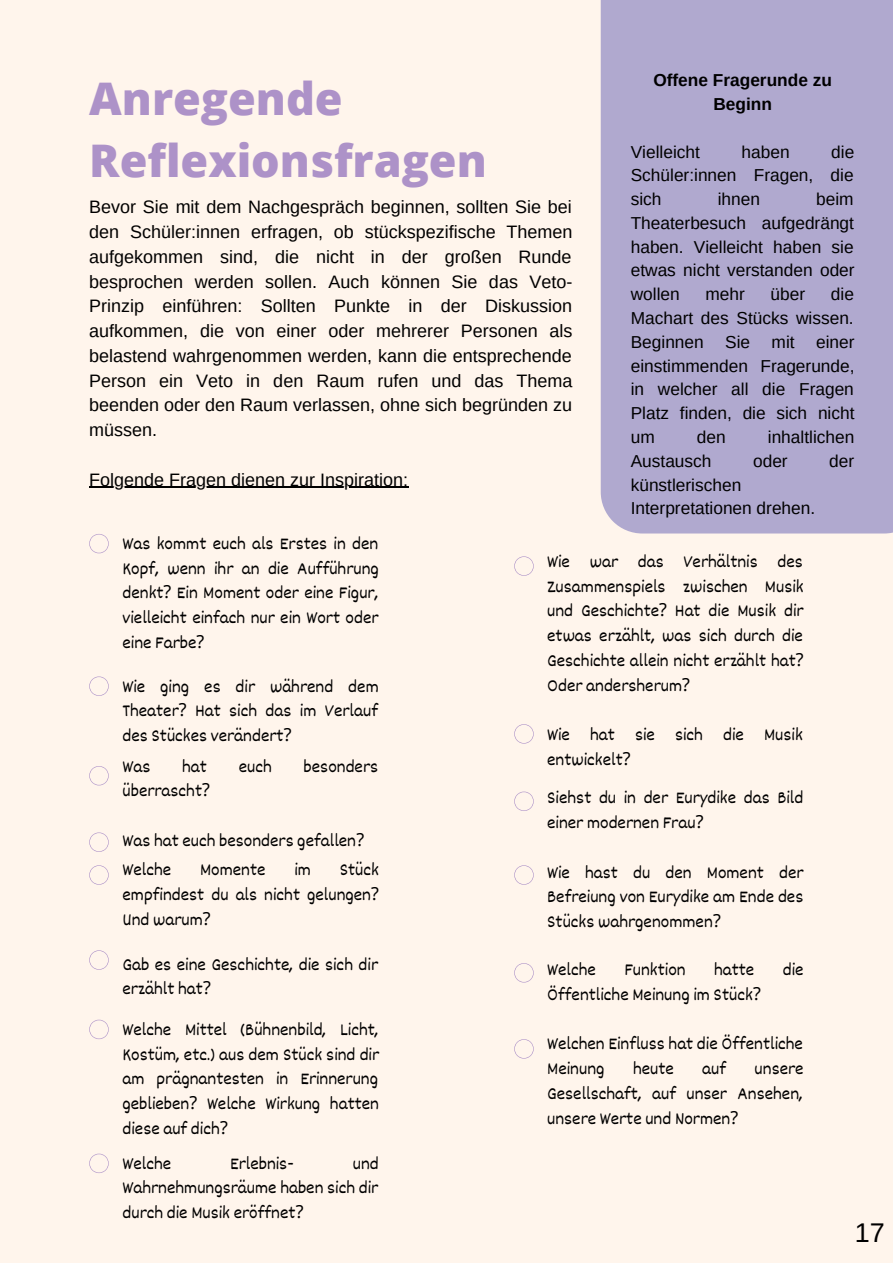
<style>
.page{position:relative;width:893px;height:1264px;background:#fff}
.page>*{position:absolute;margin:0;border:0;box-sizing:border-box;transform-origin:0 0}
.t1{font:800 45px/63px "Open Sans";color:#ad92c8}
.t2{font:27px "Arimo";color:#000}
.t3{font:18px/24.8px "Dekko";color:#000;text-align:justify}
.t4{font:18px/24.8px "Arimo";color:#000;text-align:justify}
.t5{font:17.25px/23.7px "Arimo";color:#000;text-align:justify}
.t6{font:700 17.25px/23.7px "Arimo";color:#000;text-align:center}
.s1{font-family:"Noto Sans"}
</style>
<div class="page">
<div style="left:0;top:0;width:892px;height:1262px;background:#fff5ec"></div>
<hr style="left:89px;top:486px;width:319px;height:2px;background:#000">
<div style="left:600px;top:0;width:292px;height:533px;background:#b0a9cf"></div>
<svg style="left:89px;top:534px;width:20px;height:19px"></svg>
<svg style="left:89px;top:766px;width:20px;height:19px"></svg>
<svg style="left:89px;top:865px;width:20px;height:19px"></svg>
<svg style="left:514px;top:556px;width:19px;height:20px"></svg>
<svg style="left:89px;top:676px;width:20px;height:20px"></svg>
<svg style="left:89px;top:950px;width:20px;height:19px"></svg>
<svg style="left:89px;top:1019px;width:20px;height:20px"></svg>
<svg style="left:514px;top:724px;width:19px;height:19px"></svg>
<svg style="left:514px;top:791px;width:19px;height:20px"></svg>
<svg style="left:514px;top:963px;width:19px;height:19px"></svg>
<svg style="left:514px;top:1039px;width:19px;height:19px"></svg>
<svg style="left:89px;top:1153px;width:20px;height:20px"></svg>
<svg style="left:514px;top:865px;width:19px;height:19px"></svg>
<svg style="left:89px;top:832px;width:20px;height:20px"></svg>
<h1 class="t1" style="left:89px;top:65px;width:399px">Anregende<br>Reflexionsfragen</h1>
<p class="t4" style="left:89px;top:195px;width:485px">Bevor Sie mit dem Nachgespräch beginnen, sollten Sie bei den Schüler:innen erfragen, ob stückspezifische Themen aufgekommen sind, die nicht in der großen Runde besprochen werden sollen. Auch können Sie das Veto-Prinzip einführen: Sollten Punkte in der Diskussion aufkommen, die von einer oder mehrerer Personen als belastend wahrgenommen werden, kann die entsprechende Person ein Veto in den Raum rufen und das Thema beenden oder den Raum verlassen, ohne sich begründen zu müssen.</p>
<p class="t4" style="left:89px;top:467px;width:320px">Folgende Fragen dienen zur Inspiration:</p>
<p class="t6" style="left:653px;top:68px;width:180px">Offene Fragerunde zu<br>Beginn</p>
<p class="t5" style="left:630px;top:140px;width:71px">Vielleicht</p>
<p class="t5" style="left:741px;top:140px;width:50px">haben</p>
<p class="t5" style="left:630px;top:140px;width:225px;text-indent:200px">die Schüler:innen Fragen, die sich</p>
<p class="t5" style="left:630px;top:187px;width:225px;text-indent:185px">beim Theaterbesuch aufgedrängt haben. Vielleicht haben sie etwas nicht verstanden oder wollen</p>
<p class="t5" style="left:717px;top:187px;width:44px">ihnen</p>
<p class="t5" style="left:630px;top:282px;width:225px;text-indent:200px">die Machart des Stücks wissen.<br>Beginnen Sie mit einer einstimmenden Fragerunde, in welcher all die Fragen Platz finden, die sich nicht um</p>
<p class="t5" style="left:705px;top:282px;width:41px">mehr</p>
<p class="t5" style="left:770px;top:282px;width:36px">über</p>
<p class="t5" style="left:696px;top:425px;width:30px">den</p>
<p class="t5" style="left:767px;top:425px;width:88px">inhaltlichen</p>
<p class="t5" style="left:630px;top:449px;width:82px">Austausch</p>
<p class="t5" style="left:753px;top:449px;width:36px">oder</p>
<p class="t5" style="left:829px;top:449px;width:26px">der</p>
<p class="t5" style="left:630px;top:472px;width:186px">künstlerischen<br>Interpretationen drehen.</p>
<p class="t3" style="left:122px;top:530px;width:258px">Was kommt euch als Erstes in den Kopf, wenn ihr an die Aufführung denkt<span class="s1">?</span> Ein Moment oder eine Figur, vielleicht einfach nur ein Wort oder eine Farbe<span class="s1">?</span></p>
<p class="t3" style="left:122px;top:673px;width:258px">Wie ging es dir während dem Theater<span class="s1">?</span> Hat sich das im Verlauf des Stückes verändert<span class="s1">?</span></p>
<p class="t3" style="left:122px;top:753px;width:29px">Was</p>
<p class="t3" style="left:182px;top:753px;width:26px">hat</p>
<p class="t3" style="left:239px;top:753px;width:35px">euch</p>
<p class="t3" style="left:303px;top:753px;width:76px">besonders</p>
<p class="t3" style="left:122px;top:777px;width:89px">überrascht<span class="s1">?</span></p>
<p class="t3" style="left:122px;top:827px;width:243px">Was hat euch besonders gefallen<span class="s1">?</span></p>
<p class="t3" style="left:122px;top:856px;width:258px;text-indent:217px">Stück empfindest du als nicht gelungen<span class="s1">?<br></span>Und warum<span class="s1">?</span></p>
<p class="t3" style="left:122px;top:856px;width:50px">Welche</p>
<p class="t3" style="left:200px;top:856px;width:67px">Momente</p>
<p class="t3" style="left:294px;top:856px;width:18px">im</p>
<p class="t3" style="left:122px;top:951px;width:257px">Gab es eine Geschichte, die sich dir erzählt hat<span class="s1">?</span></p>
<p class="t3" style="left:122px;top:1016px;width:258px">Welche Mittel (Bühnenbild, Licht, Kostüm, etc.) aus dem Stück sind dir am prägnantesten in Erinnerung geblieben<span class="s1">?</span> Welche Wirkung hatten diese auf dich<span class="s1">?</span></p>
<p class="t3" style="left:122px;top:1149px;width:50px">Welche</p>
<p class="t3" style="left:230px;top:1149px;width:65px">Erlebnis-</p>
<p class="t3" style="left:122px;top:1149px;width:258px;text-indent:230px">und Wahrnehmungsräume haben sich dir durch die Musik eröffnet<span class="s1">?</span></p>
<p class="t3" style="left:547px;top:548px;width:258px">Wie war das Verhältnis des Zusammenspiels zwischen Musik und Geschichte<span class="s1">?</span> Hat die Musik dir etwas erzählt, was sich durch die Geschichte allein nicht erzählt hat<span class="s1">?<br></span>Oder andersherum<span class="s1">?</span></p>
<p class="t3" style="left:547px;top:721px;width:257px">Wie hat sie sich die Musik entwickelt<span class="s1">?</span></p>
<p class="t3" style="left:547px;top:784px;width:258px">Siehst du in der Eurydike das Bild einer modernen Frau<span class="s1">?</span></p>
<p class="t3" style="left:547px;top:859px;width:258px">Wie hast du den Moment der Befreiung von Eurydike am Ende des Stücks wahrgenommen<span class="s1">?</span></p>
<p class="t3" style="left:547px;top:956px;width:50px">Welche</p>
<p class="t3" style="left:624px;top:956px;width:63px">Funktion</p>
<p class="t3" style="left:714px;top:956px;width:42px">hatte</p>
<p class="t3" style="left:782px;top:956px;width:22px">die</p>
<p class="t3" style="left:547px;top:981px;width:215px">Öffentliche Meinung im Stück<span class="s1">?</span></p>
<p class="t3" style="left:547px;top:1030px;width:257px">Welchen Einfluss hat die Öffentliche<br>Meinung</p>
<p class="t3" style="left:633px;top:1055px;width:42px">heute</p>
<p class="t3" style="left:702px;top:1055px;width:25px">auf</p>
<p class="t3" style="left:547px;top:1055px;width:258px;text-indent:207px">unsere Gesellschaft, auf unser Ansehen, unsere Werte und Normen<span class="s1">?</span></p>
<h2 class="t2" style="left:854px;top:1217px;width:32px">17</h2>
</div>
